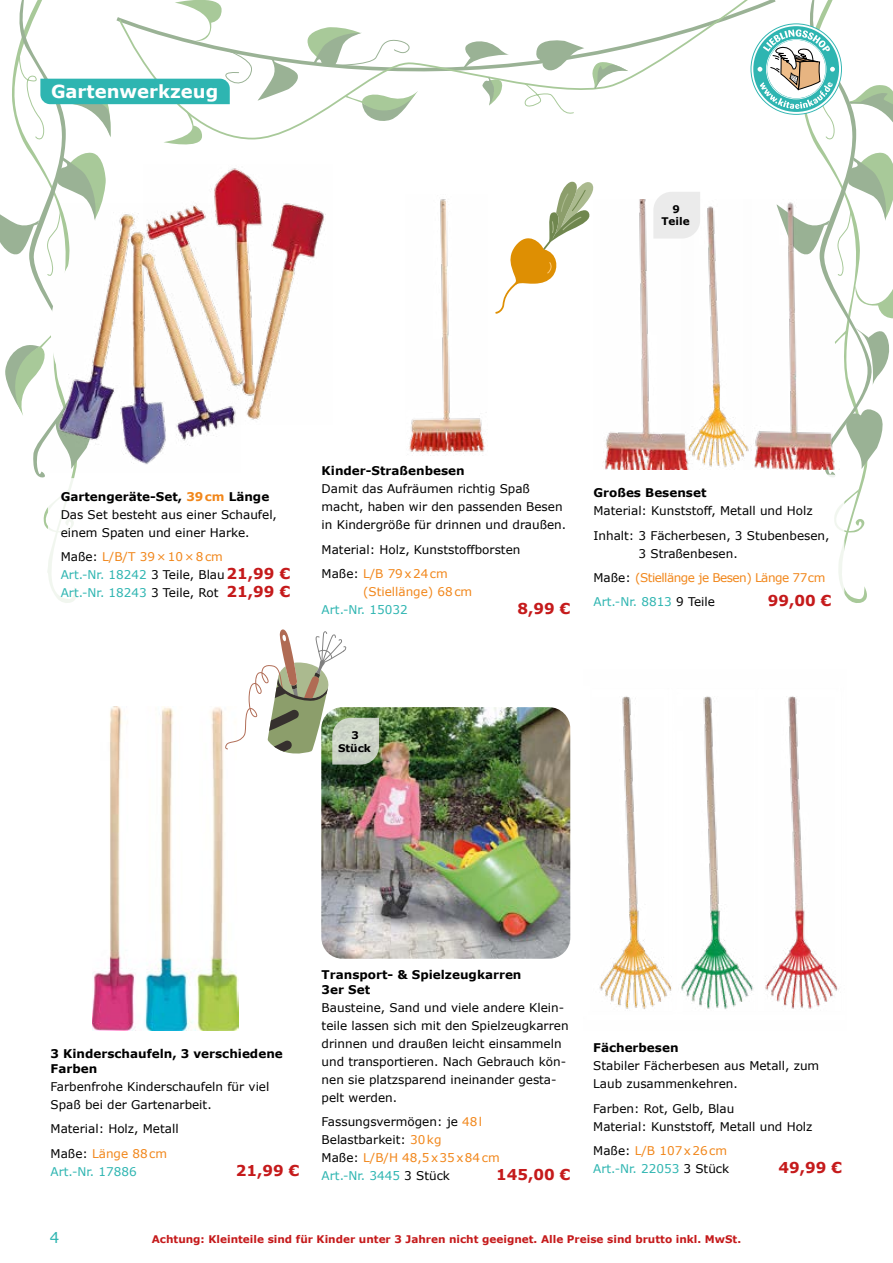
<style>
.page{position:relative;width:893px;height:1263px;background:#fff}
.page>*{position:absolute;margin:0;border:0;box-sizing:border-box;transform-origin:0 0}
.t1{font:700 18px "Verdana";color:#fff}
.t2{font:700 15px "Verdana";color:#c51a1b}
.t3{font:15px "Verdana";color:#2eb5b1}
.t4{font:12px/18px "Verdana";color:#000}
.t5{font:700 12px/15px "Verdana";color:#000}
.t6{font:12px/24.5px "Verdana";color:#f1861a}
.t7{font:12px/18px "Verdana";color:#2eb5b1}
.t8{font:700 10.5px "Verdana";color:#c51a1b}
.t9{font:700 10.5px/12.6px "Verdana";color:#000;text-align:center}
.s1{font-weight:700}
.s2{font-weight:700;color:#f1861a}
.s3{color:#f1861a}
.s4{color:#2eb5b1}
.s5{font-weight:700;font-size:15px;color:#c51a1b}
.s6{color:#000}
</style>
<div class="page">
<svg style="left:43px;top:507px;width:5px;height:22px"></svg>
<svg style="left:844px;top:478px;width:23px;height:125px"></svg>
<svg style="left:844px;top:489px;width:23px;height:45px"></svg>
<svg style="left:300px;top:0;width:457px;height:125px"></svg>
<svg style="left:482px;top:77px;width:22px;height:29px"></svg>
<svg style="left:345px;top:90px;width:73px;height:33px"></svg>
<svg style="left:462px;top:36px;width:47px;height:33px"></svg>
<svg style="left:307px;top:27px;width:106px;height:40px"></svg>
<svg style="left:524px;top:37px;width:104px;height:79px"></svg>
<img style="left:409px;top:199px;width:76px;height:257px">
<img style="left:300px;top:206px;width:26px;height:52px">
<img style="left:603px;top:200px;width:79px;height:269px">
<img style="left:682px;top:206px;width:61px;height:263px">
<img style="left:321px;top:707px;width:249px;height:252px">
<img style="left:93px;top:707px;width:145px;height:323px">
<svg style="left:0;top:0;width:300px;height:478px"></svg>
<img style="left:599px;top:696px;width:239px;height:313px">
<svg style="left:653px;top:192px;width:47px;height:47px;background:#ececec"></svg>
<svg style="left:495px;top:181px;width:99px;height:133px"></svg>
<svg style="left:225px;top:629px;width:154px;height:135px"></svg>
<svg style="left:757px;top:0;width:136px;height:478px"></svg>
<h1 class="t1" style="left:51px;top:80px;width:169px">Gartenwerkzeug</h1>
<p class="t9" style="left:661px;top:203px;width:30px">9<br>Teile</p>
<p class="t4" style="left:61px;top:487px;width:218px"><span class="s1">Gartengeräte-Set,</span> <span class="s2">39cm</span> <span class="s1">Länge<br></span>Das Set besteht aus einer Schaufel, einem Spaten und einer Harke.</p>
<p class="t4" style="left:61px;top:548px;width:231px">Maße: <span class="s3">L/B/T 39×10×8cm<br></span><span class="s4">Art.-Nr. 18242</span> 3 Teile, Blau<span class="s5">21,99 €<br></span><span class="s4">Art.-Nr. 18243</span> 3 Teile, Rot <span class="s5">21,99 €</span></p>
<p class="t5" style="left:322px;top:464px;width:145px">Kinder-Straßenbesen</p>
<p class="t4" style="left:322px;top:480px;width:246px">Damit das Aufräumen richtig Spaß macht, haben wir den passenden Besen in Kindergröße für drinnen und draußen.</p>
<p class="t4" style="left:322px;top:537px;width:200px;line-height:24.5px">Material: Holz, Kunststoffborsten<br>Maße: <span class="s3">L/B 79x24cm</span></p>
<p class="t6" style="left:363px;top:580px;width:111px">(Stiellänge) 68cm</p>
<p class="t7" style="left:322px;top:601px;width:88px">Art.-Nr. 15032</p>
<p class="t2" style="left:517px;top:599px;width:55px">8,99 €</p>
<p class="t5" style="left:593px;top:485px;width:114px">Großes Besenset</p>
<p class="t4" style="left:593px;top:499px;width:238px;line-height:24.5px">Material: Kunststoff, Metall und Holz<br>Inhalt: 3 Fächerbesen, 3 Stubenbesen,</p>
<p class="t6" style="left:593px;top:541px;width:233px;text-indent:45px"><span class="s6">3 Straßenbesen.<br>Maße:</span> (Stiellänge je Besen) Länge 77cm<br><span class="s4">Art.-Nr. 8813</span> <span class="s6">9 Teile</span></p>
<p class="t2" style="left:768px;top:591px;width:65px">99,00 €</p>
<p class="t9" style="left:338px;top:729px;width:34px">3<br>Stück</p>
<p class="t5" style="left:51px;top:1046px;width:234px">3 Kinderschaufeln, 3 verschiedene<br>Farben</p>
<p class="t4" style="left:51px;top:1077px;width:220px">Farbenfrohe Kinderschaufeln für viel<br>Spaß bei der Gartenarbeit.</p>
<p class="t4" style="left:51px;top:1117px;width:130px;line-height:24.3px">Material: Holz, Metall<br>Maße: <span class="s3">Länge 88cm</span></p>
<p class="t7" style="left:51px;top:1162px;width:88px">Art.-Nr. 17886</p>
<p class="t2" style="left:236px;top:1160px;width:65px">21,99 €</p>
<p class="t5" style="left:322px;top:967px;width:201px">Transport- &amp; Spielzeugkarren<br>3er Set</p>
<p class="t4" style="left:322px;top:998px;width:248px">Bausteine, Sand und viele andere Klein&shy;teile lassen sich mit den Spielzeugkarren drinnen und draußen leicht einsammeln und transportieren. Nach Gebrauch kön&shy;nen sie platzsparend ineinander gesta&shy;pelt werden.</p>
<p class="t4" style="left:322px;top:1113px;width:180px">Fassungsvermögen: je <span class="s3">48l<br></span>Belastbarkeit: <span class="s3">30kg<br></span>Maße: <span class="s3">L/B/H 48,5x35x84cm<br></span><span class="s4">Art.-Nr. 3445</span> 3 Stück</p>
<p class="t2" style="left:496px;top:1165px;width:76px">145,00 €</p>
<p class="t5" style="left:593px;top:1040px;width:87px">Fächerbesen</p>
<p class="t4" style="left:593px;top:1057px;width:228px">Stabiler Fächerbesen aus Metall, zum<br>Laub zusammenkehren.</p>
<p class="t4" style="left:593px;top:1099px;width:221px">Farben: Rot, Gelb, Blau<br>Material: Kunststoff, Metall und Holz</p>
<p class="t7" style="left:593px;top:1142px;width:138px"><span class="s6">Maße:</span> <span class="s3">L/B 107x26cm<br></span>Art.-Nr. 22053 <span class="s6">3 Stück</span></p>
<p class="t2" style="left:778px;top:1158px;width:65px">49,99 €</p>
<p class="t3" style="left:50px;top:1228px;width:11px">4</p>
<p class="t8" style="left:152px;top:1232px;width:591px">Achtung: Kleinteile sind für Kinder unter 3 Jahren nicht geeignet. Alle Preise sind brutto inkl. MwSt.</p>
</div>
